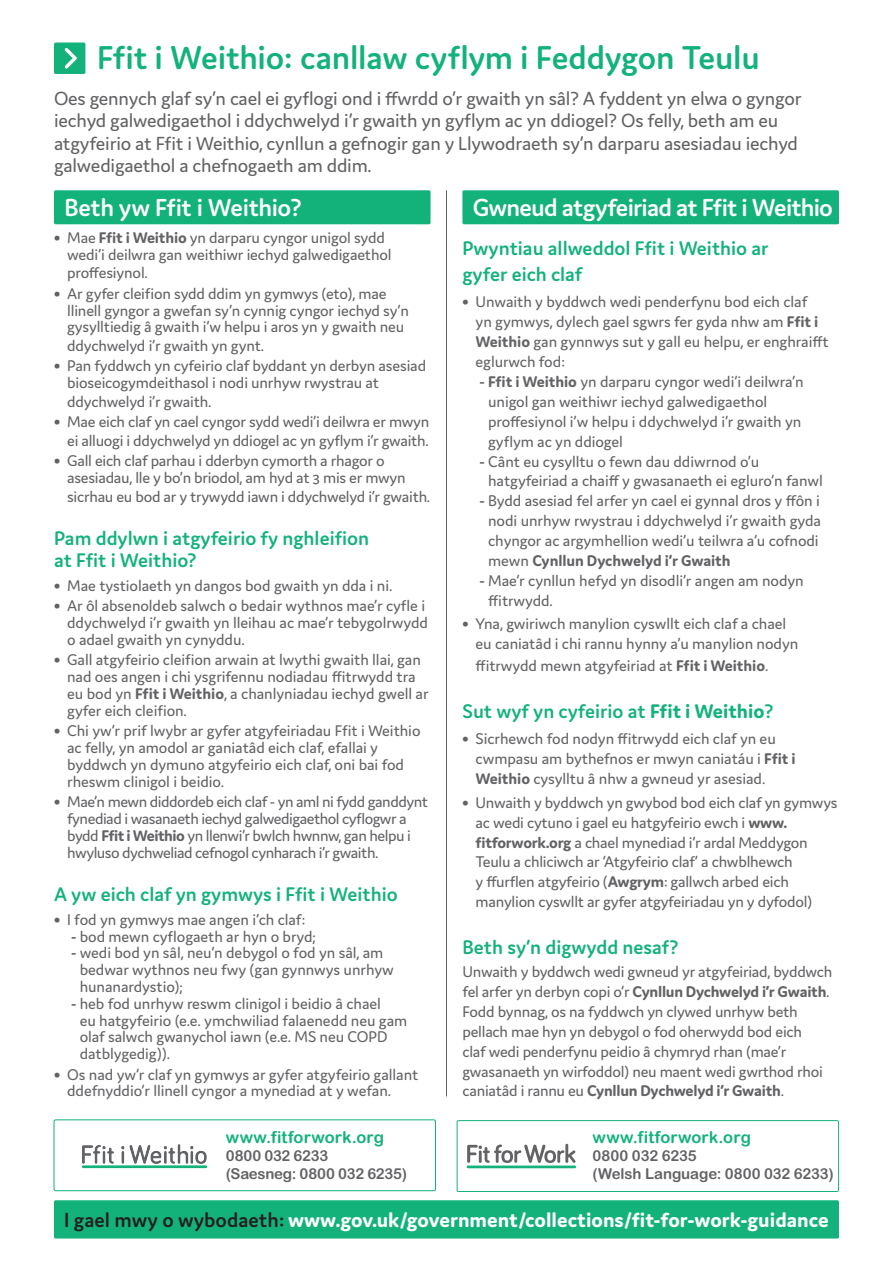
<style>
.page{position:relative;width:893px;height:1263px;background:#fff}
.page>*{position:absolute;margin:0;border:0;box-sizing:border-box;transform-origin:0 0}
.HEADING{font:600 35.25px "Domus";letter-spacing:-.005em;color:#13b27b}
.HEADING-2{font:600 26.25px "Domus";letter-spacing:-.03em;color:#fff}
.CROSSHEAD_1{font:700 21.75px "Domus";color:#fff}
.CROSSHEAD_1-2{font:600 21px/22.2px "Domus";color:#13b27b}
.INTRO{font:20.25px/22.5px "Domus";letter-spacing:-.01em;color:#636366}
.INTRO-2{font:16.5px/20px "Domus";letter-spacing:-.01em;color:#636366}
.INTRO-3{font:16.5px/16.8px "Domus";letter-spacing:-.03em;color:#636366}
.CROSSHEAD_1-3{font:16.5px "Arial Rounded MT Bold";letter-spacing:.005em;color:#13b27b}
.INTRO-4{font:15px "Arial Rounded MT Bold";letter-spacing:-.01em;color:#636366}
.CROSSHEAD_1-4{font:15px "Arial Rounded MT Bold";letter-spacing:-.01em;color:#636366}
.s1{font-weight:800;font-size:19.5px}
.s2{font-weight:700}
.s3{font-weight:600}
.s4{font-weight:600;color:#231f20}
</style>
<div class="page">
<div style="left:54px;top:43px;width:31px;height:31px;background:#13b27b;border-radius:2px"></div>
<svg style="left:64px;top:48px;width:14px;height:21px"></svg>
<div style="left:54px;top:1200px;width:785px;height:38px;background:#13b27b;border-radius:2px"></div>
<div style="left:54px;top:190px;width:377px;height:34px;background:#13b27b;border-radius:2px"></div>
<div style="left:462px;top:190px;width:377px;height:34px;background:#13b27b;border-radius:2px"></div>
<hr style="left:446px;top:190px;width:1px;height:906px;background:#636366">
<div style="left:54px;top:1119px;width:382px;height:72px;border:1px solid #13b27b;border-radius:2px"></div>
<div style="left:457px;top:1120px;width:382px;height:72px;border:1px solid #13b27b;border-radius:2px"></div>
<svg style="left:467px;top:1144px;width:108px;height:19px"></svg>
<hr style="left:467px;top:1165px;width:109px;height:3px;background:#13b27b">
<hr style="left:82px;top:1165px;width:125px;height:3px;background:#13b27b">
<img style="left:82px;top:1144px;width:125px;height:20px">
<p class="HEADING" style="left:97px;top:38px;width:664px">Ffit i Weithio: canllaw cyflym i Feddygon Teulu</p>
<p class="INTRO" style="left:54px;top:87px;width:749px">Oes gennych glaf sy’n cael ei gyflogi ond i ffwrdd o’r gwaith yn sâl? A fyddent yn elwa o gyngor iechyd galwedigaethol i ddychwelyd i’r gwaith yn gyflym ac yn ddiogel? Os felly, beth am eu atgyfeirio at Ffit i Weithio, cynllun a gefnogir gan y Llywodraeth sy’n darparu asesiadau iechyd galwedigaethol a chefnogaeth am ddim.</p>
<p class="HEADING-2" style="left:64px;top:193px;width:239px">Beth yw Ffit i Weithio?</p>
<p class="INTRO-2" style="left:67px;top:229px;width:326px;line-height:16.8px;text-indent:-13px"><span class="s1">•</span> Mae <span class="s2">Ffit i Weithio</span> yn darparu cyngor unigol sydd wedi’i deilwra gan weithiwr iechyd galwedigaethol</p>
<p class="INTRO-2" style="left:67px;top:263px;width:82px">proffesiynol.</p>
<p class="INTRO-2" style="left:67px;top:285px;width:343px;line-height:16.8px;text-indent:-13px"><span class="s1">•</span> Ar gyfer cleifion sydd ddim yn gymwys (eto), mae llinell gyngor a gwefan sy’n cynnig cyngor iechyd sy’n gysylltiedig â gwaith i’w helpu i aros yn y gwaith neu</p>
<p class="INTRO-2" style="left:67px;top:335px;width:198px">ddychwelyd i’r gwaith yn gynt.</p>
<p class="INTRO-2" style="left:67px;top:357px;width:361px;line-height:16.8px;text-indent:-13px"><span class="s1">•</span> Pan fyddwch yn cyfeirio claf byddant yn derbyn asesiad bioseicogymdeithasol i nodi unrhyw rwystrau at</p>
<p class="INTRO-2" style="left:67px;top:391px;width:146px">ddychwelyd i’r gwaith.</p>
<p class="INTRO-2" style="left:54px;top:412px;width:377px;line-height:18.6px;text-align:right"><span class="s1">•</span> Mae eich claf yn cael cyngor sydd wedi’i deilwra er mwyn ei alluogi i ddychwelyd yn ddiogel ac yn gyflym i’r gwaith.</p>
<p class="INTRO-2" style="left:67px;top:452px;width:340px;line-height:16.8px;text-indent:-13px"><span class="s1">•</span> Gall eich claf parhau i dderbyn cymorth a rhagor o asesiadau, lle y bo’n briodol, am hyd at 3 mis er mwyn</p>
<p class="INTRO-2" style="left:67px;top:486px;width:365px">sicrhau eu bod ar y trywydd iawn i ddychwelyd i’r gwaith.</p>
<p class="CROSSHEAD_1-2" style="left:54px;top:527px;width:317px">Pam ddylwn i atgyfeirio fy nghleifion at Ffit i Weithio?</p>
<p class="INTRO-2" style="left:54px;top:576px;width:340px"><span class="s1">•</span> Mae tystiolaeth yn dangos bod gwaith yn dda i ni.</p>
<p class="INTRO-2" style="left:67px;top:597px;width:362px;line-height:16.8px;text-indent:-13px"><span class="s1">•</span> Ar ôl absenoldeb salwch o bedair wythnos mae’r cyfle i ddychwelyd i’r gwaith yn lleihau ac mae’r tebygolrwydd o adael gwaith yn cynyddu.</p>
<p class="INTRO-2" style="left:67px;top:651px;width:363px;line-height:16.8px;text-indent:-13px"><span class="s1">•</span> Gall atgyfeirio cleifion arwain at lwythi gwaith llai, gan nad oes angen i chi ysgrifennu nodiadau ffitrwydd tra eu bod yn <span class="s2">Ffit i Weithio</span>, a chanlyniadau iechyd gwell ar gyfer eich cleifion.</p>
<p class="INTRO-2" style="left:67px;top:722px;width:355px;line-height:16.8px;text-indent:-13px"><span class="s1">•</span> Chi yw’r prif lwybr ar gyfer atgyfeiriadau Ffit i Weithio ac felly, yn amodol ar ganiatâd eich claf, efallai y byddwch yn dymuno atgyfeirio eich claf, oni bai fod rheswm clinigol i beidio.</p>
<p class="INTRO-3" style="left:67px;top:793px;width:362px;text-indent:-13px"><span class="s1">•</span> Mae’n mewn diddordeb eich claf - yn aml ni fydd ganddynt fynediad i wasanaeth iechyd galwedigaethol cyflogwr a bydd <span class="s2">Ffit i Weithio</span> yn llenwi’r bwlch hwnnw, gan helpu i hwyluso dychweliad cefnogol cynharach i’r gwaith.</p>
<p class="CROSSHEAD_1-2" style="left:54px;top:883px;width:345px">A yw eich claf yn gymwys i Ffit i Weithio</p>
<p class="INTRO-2" style="left:54px;top:909px;width:253px"><span class="s1">•</span> I fod yn gymwys mae angen i’ch claf:</p>
<p class="INTRO-2" style="left:71px;top:926px;width:246px"><span class="s3">-</span> bod mewn cyflogaeth ar hyn o bryd;</p>
<p class="INTRO-2" style="left:80px;top:944px;width:316px;line-height:16.8px;text-indent:-9px"><span class="s3">-</span> wedi bod yn sâl, neu’n debygol o fod yn sâl, am bedwar wythnos neu fwy (gan gynnwys unrhyw hunanardystio);</p>
<p class="INTRO-2" style="left:80px;top:995px;width:329px;line-height:16.8px;text-indent:-9px"><span class="s3">-</span> heb fod unrhyw reswm clinigol i beidio â chael<br>eu hatgyfeirio (e.e. ymchwiliad falaenedd neu gam olaf salwch gwanychol iawn (e.e. MS neu COPD datblygedig)).</p>
<p class="INTRO-2" style="left:67px;top:1066px;width:353px;line-height:16.8px;text-indent:-13px"><span class="s1">•</span> Os nad yw’r claf yn gymwys ar gyfer atgyfeirio gallant ddefnyddio’r llinell cyngor a mynediad at y wefan.</p>
<p class="CROSSHEAD_1-3" style="left:226px;top:1127px;width:160px">www.fitforwork.org</p>
<p class="CROSSHEAD_1-4" style="left:226px;top:1146px;width:104px">0800 032 6233</p>
<p class="INTRO-4" style="left:226px;top:1164px;width:183px">(Saesneg: 0800 032 6235)</p>
<p class="HEADING-2" style="left:473px;top:193px;width:362px">Gwneud atgyfeiriad at Ffit i Weithio</p>
<p class="CROSSHEAD_1-2" style="left:462px;top:235px;width:308px;line-height:25.3px">Pwyntiau allweddol Ffit i Weithio ar gyfer eich claf</p>
<p class="INTRO-2" style="left:476px;top:292px;width:355px;text-indent:-13px"><span class="s1">•</span> Unwaith y byddwch wedi penderfynu bod eich claf<br>yn gymwys, dylech gael sgwrs fer gyda nhw am <span class="s2">Ffit i Weithio</span> gan gynnwys sut y gall eu helpu, er enghraifft eglurwch fod:</p>
<p class="INTRO-2" style="left:488px;top:371px;width:317px;text-indent:-9px"><span class="s3">-</span> <span class="s2">Ffit i Weithio</span> yn darparu cyngor wedi’i deilwra’n unigol gan weithiwr iechyd galwedigaethol proffesiynol i’w helpu i ddychwelyd i’r gwaith yn gyflym ac yn ddiogel</p>
<p class="INTRO-2" style="left:488px;top:451px;width:336px;text-indent:-9px"><span class="s3">-</span> Cânt eu cysylltu o fewn dau ddiwrnod o’u hatgyfeiriad a chaiff y gwasanaeth ei egluro’n fanwl</p>
<p class="INTRO-2" style="left:488px;top:491px;width:334px;text-indent:-9px"><span class="s3">-</span> Bydd asesiad fel arfer yn cael ei gynnal dros y ffôn i nodi unrhyw rwystrau i ddychwelyd i’r gwaith gyda chyngor ac argymhellion wedi’u teilwra a’u cofnodi mewn <span class="s2">Cynllun Dychwelyd i’r Gwaith</span></p>
<p class="INTRO-2" style="left:488px;top:570px;width:317px;text-indent:-9px"><span class="s3">-</span> Mae’r cynllun hefyd yn disodli’r angen am nodyn ffitrwydd.</p>
<p class="INTRO-2" style="left:476px;top:614px;width:324px;text-indent:-13px"><span class="s1">•</span> Yna, gwiriwch manylion cyswllt eich claf a chael eu caniatâd i chi rannu hynny a’u manylion nodyn</p>
<p class="INTRO-2" style="left:476px;top:655px;width:294px">ffitrwydd mewn atgyfeiriad at <span class="s2">Ffit i Weithio</span>.</p>
<p class="CROSSHEAD_1-2" style="left:462px;top:699px;width:313px">Sut wyf yn cyfeirio at <span class="s2">Ffit i Weithio</span>?</p>
<p class="INTRO-2" style="left:476px;top:729px;width:322px;text-indent:-13px"><span class="s1">•</span> Sicrhewch fod nodyn ffitrwydd eich claf yn eu cwmpasu am bythefnos er mwyn caniatáu i <span class="s2">Ffit i<br>Weithio</span> cysylltu â nhw a gwneud yr asesiad.</p>
<p class="INTRO-2" style="left:476px;top:792px;width:363px;text-indent:-13px"><span class="s1">•</span> Unwaith y byddwch yn gwybod bod eich claf yn gymwys ac wedi cytuno i gael eu hatgyfeirio ewch i <span class="s2">www. fitforwork.org</span> a chael mynediad i’r ardal Meddygon Teulu a chliciwch ar ‘Atgyfeirio claf’ a chwblhewch<br>y ffurflen atgyfeirio (<span class="s2">Awgrym</span>: gallwch arbed eich manylion cyswllt ar gyfer atgyfeiriadau yn y dyfodol)</p>
<p class="CROSSHEAD_1-2" style="left:462px;top:935px;width:218px">Beth sy’n digwydd nesaf?</p>
<p class="INTRO-2" style="left:462px;top:961px;width:372px">Unwaith y byddwch wedi gwneud yr atgyfeiriad, byddwch fel arfer yn derbyn copi o’r <span class="s2">Cynllun Dychwelyd i’r Gwaith</span>.<br>Fodd bynnag, os na fyddwch yn clywed unrhyw beth pellach mae hyn yn debygol o fod oherwydd bod eich<br>claf wedi penderfynu peidio â chymryd rhan (mae’r gwasanaeth yn wirfoddol) neu maent wedi gwrthod rhoi caniatâd i rannu eu <span class="s2">Cynllun Dychwelyd i’r Gwaith</span>.</p>
<p class="CROSSHEAD_1-3" style="left:593px;top:1128px;width:160px">www.fitforwork.org</p>
<p class="CROSSHEAD_1-4" style="left:593px;top:1147px;width:106px">0800 032 6235</p>
<p class="INTRO-4" style="left:593px;top:1165px;width:242px">(Welsh Language: 0800 032 6233)</p>
<p class="CROSSHEAD_1" style="left:64px;top:1208px;width:766px"><span class="s4">I gael mwy o wybodaeth:</span> www.gov.uk/government/collections/fit-for-work-guidance</p>
</div>
